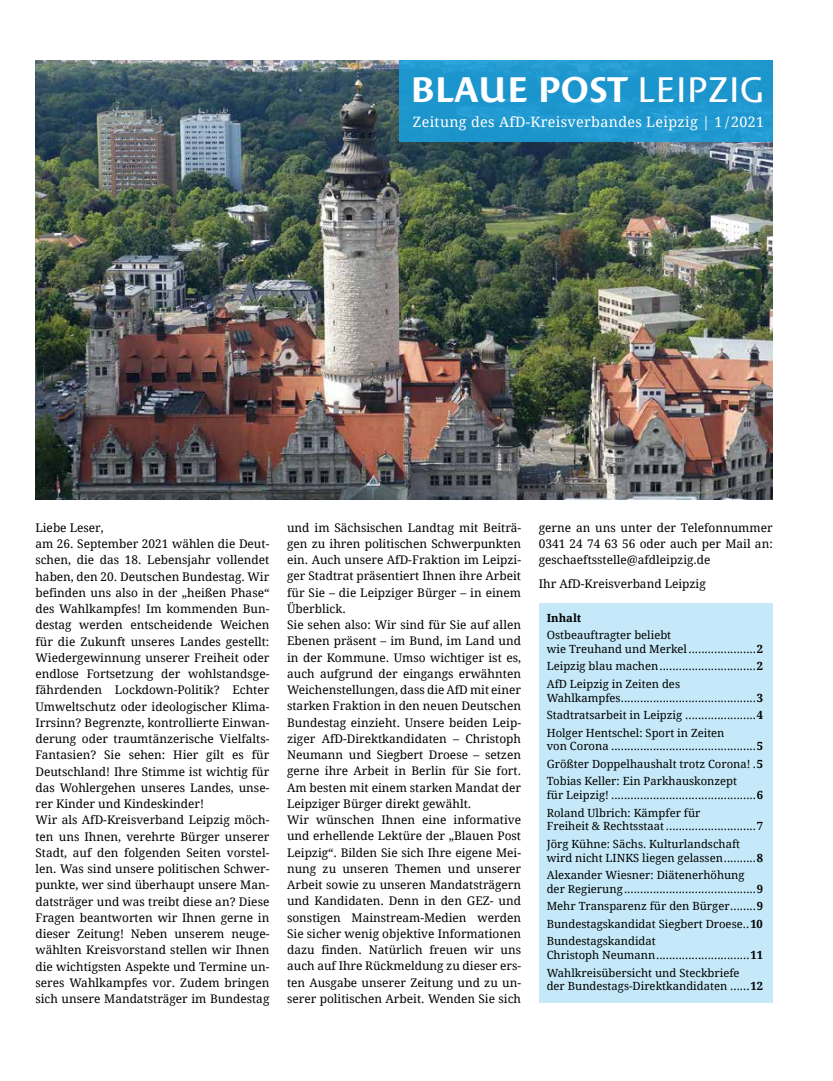
<style>
.page{position:relative;width:833px;height:1081px;background:#fff}
.page>*{position:absolute;margin:0;border:0;box-sizing:border-box;transform-origin:0 0}
.t1{font:700 35px "Costa Std";color:#fff}
.t2{font:14.25px "Droid Serif";letter-spacing:.025em;color:#fff}
.t3{font:11.88px/16.2px "Droid Serif";color:#000}
.t4{font:11.25px/17.5px "Droid Serif";color:#000}
.t5{font:700 11.25px "Droid Serif";color:#000}
.s1{font-weight:400}
.s2{font-weight:700}
</style>
<div class="page">
<img style="left:35px;top:60px;width:737px;height:439px">
<div style="left:399px;top:60px;width:373px;height:81px;background:#1e96cd"></div>
<div style="left:539px;top:603px;width:233px;height:400px;background:#c5e9f8"></div>
<h1 class="t1" style="left:410px;top:69px;width:355px">BLAUE POST <span class="s1">LEIPZIG</span></h1>
<p class="t2" style="left:413px;top:114px;width:353px">Zeitung des AfD-Kreisverbandes Leipzig | 1 / 2021</p>
<p class="t3" style="left:35px;top:519px;width:235px">Liebe Leser,<br>am 26. September 2021 wählen die Deut&shy;schen, die das 18. Lebensjahr vollendet haben, den 20. Deutschen Bundestag. Wir befinden uns also in der „heißen Phase“ des Wahlkampfes! Im kommenden Bun&shy;destag werden entscheidende Weichen für die Zukunft unseres Landes gestellt:<br>Wiedergewinnung unserer Freiheit oder endlose Fortsetzung der wohlstandsge&shy;fährdenden Lockdown-Politik? Echter Umweltschutz oder ideologischer Klima-Irrsinn? Begrenzte, kontrollierte Einwan&shy;derung oder traumtänzerische Vielfalts-Fantasien? Sie sehen: Hier gilt es für Deutschland! Ihre Stimme ist wichtig für das Wohlergehen unseres Landes, unse&shy;rer Kinder und Kindeskinder!<br>Wir als AfD-Kreisverband Leipzig möch&shy;ten uns Ihnen, verehrte Bürger unserer Stadt, auf den folgenden Seiten vorstel&shy;len. Was sind unsere politischen Schwer&shy;punkte, wer sind überhaupt unsere Man&shy;datsträger und was treibt diese an? Diese Fragen beantworten wir Ihnen gerne in dieser Zeitung! Neben unserem neuge&shy;wählten Kreisvorstand stellen wir Ihnen die wichtigsten Aspekte und Termine un&shy;seres Wahlkampfes vor. Zudem bringen sich unsere Mandatsträger im Bundestag</p>
<p class="t3" style="left:287px;top:519px;width:235px">und im Sächsischen Landtag mit Beiträ&shy;gen zu ihren politischen Schwerpunkten ein. Auch unsere AfD-Fraktion im Leipzi&shy;ger Stadtrat präsentiert Ihnen ihre Arbeit für Sie – die Leipziger Bürger – in einem Überblick.<br>Sie sehen also: Wir sind für Sie auf allen Ebenen präsent – im Bund, im Land und in der Kommune. Umso wichtiger ist es, auch aufgrund der eingangs erwähnten Weichenstellungen, dass die AfD mit einer starken Fraktion in den neuen Deutschen Bundestag einzieht. Unsere beiden Leip&shy;ziger AfD-Direktkandidaten – Christoph Neumann und Siegbert Droese – setzen gerne ihre Arbeit in Berlin für Sie fort.<br>Am besten mit einem starken Mandat der Leipziger Bürger direkt gewählt.<br>Wir wünschen Ihnen eine informative und erhellende Lektüre der „Blauen Post Leipzig“. Bilden Sie sich Ihre eigene Mei&shy;nung zu unseren Themen und unserer Arbeit sowie zu unseren Mandatsträgern und Kandidaten. Denn in den GEZ- und sonstigen Mainstream-Medien werden Sie sicher wenig objektive Informationen dazu finden. Natürlich freuen wir uns auch auf Ihre Rückmeldung zu dieser ers&shy;ten Ausgabe unserer Zeitung und zu un&shy;serer politischen Arbeit. Wenden Sie sich</p>
<p class="t3" style="left:539px;top:519px;width:235px;text-align:justify">gerne an uns unter der Telefonnummer 0341 24 74 63 56 oder auch per Mail an: geschaeftsstelle@afdleipzig.de</p>
<p class="t3" style="left:539px;top:575px;width:168px">Ihr AfD-Kreisverband Leipzig</p>
<p class="t5" style="left:547px;top:611px;width:36px">Inhalt</p>
<p class="t4" style="left:547px;top:628px;width:218px;line-height:13.8px">Ostbeauftragter beliebt<br>wie Treuhand und Merkel.....................<span class="s2">2</span></p>
<p class="t4" style="left:547px;top:658px;width:218px">Leipzig blau machen..............................<span class="s2">2<br></span>AfD Leipzig in Zeiten des</p>
<p class="t4" style="left:547px;top:689px;width:218px;text-align:justify">Wahlkampfes..........................................<span class="s2">3<br></span>Stadtratsarbeit in Leipzig ......................<span class="s2">4<br></span>Holger Hentschel: Sport in Zeiten</p>
<p class="t4" style="left:547px;top:738px;width:218px;text-align:justify">von Corona .............................................<span class="s2">5<br></span>Größter Doppelhaushalt trotz Corona! .<span class="s2">5<br></span>Tobias Keller: Ein Parkhauskonzept</p>
<p class="t4" style="left:547px;top:786px;width:218px">für Leipzig! .............................................<span class="s2">6<br></span>Roland Ulbrich: Kämpfer für</p>
<p class="t4" style="left:547px;top:818px;width:218px">Freiheit &amp; Rechtsstaat ............................<span class="s2">7<br></span>Jörg Kühne: Sächs. Kulturlandschaft</p>
<p class="t4" style="left:547px;top:849px;width:218px">wird nicht LINKS liegen gelassen..........<span class="s2">8<br></span>Alexander Wiesner: Diätenerhöhung</p>
<p class="t4" style="left:547px;top:880px;width:218px;text-align:justify">der Regierung.........................................<span class="s2">9<br></span>Mehr Transparenz für den Bürger........<span class="s2">9<br></span>Bundestagskandidat Siegbert Droese..<span class="s2">10<br></span>Bundestagskandidat</p>
<p class="t4" style="left:547px;top:946px;width:218px">Christoph Neumann.............................<span class="s2">11<br></span>Wahlkreisübersicht und Steckbriefe</p>
<p class="t4" style="left:547px;top:978px;width:218px">der Bundestags-Direktkandidaten ......<span class="s2">12</span></p>
</div>
